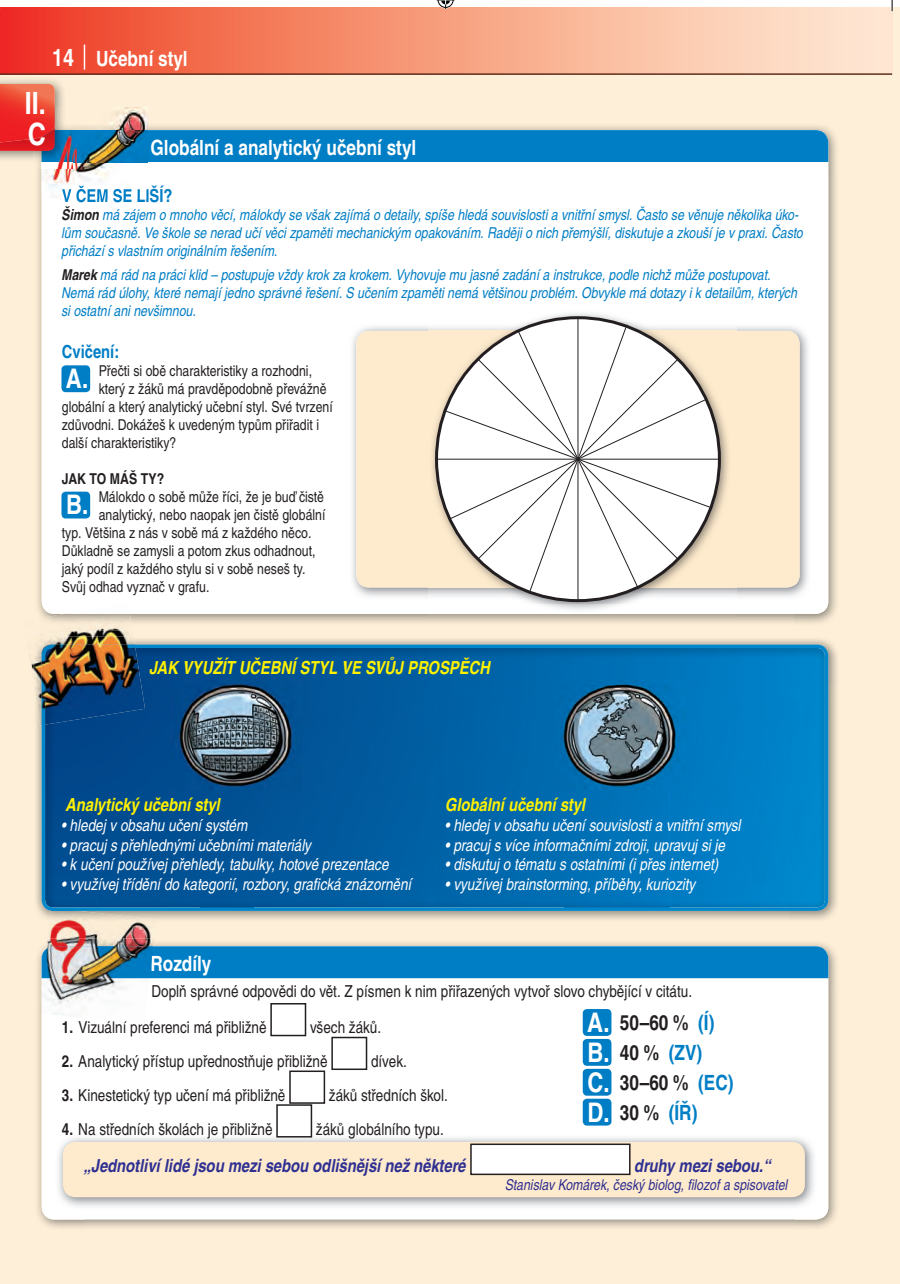
<style>
.page{position:relative;width:900px;height:1284px;background:#fff}
.page>*{position:absolute;margin:0;border:0;box-sizing:border-box;transform-origin:0 0}
.t1{font:700 30.75px "Te X Gyre Heros Condensed";color:#fff}
.t2{font:700 27px/29.8px "Te X Gyre Heros Condensed";color:#fff;text-align:justify}
.t3{font:700 21px "Te X Gyre Heros Condensed";color:#fff}
.t4{font:700 21px/30px "Te X Gyre Heros Condensed";color:#231f20}
.t5{font:italic 700 18px "Te X Gyre Heros Condensed";color:#fff101}
.t6{font:italic 700 18px "Te X Gyre Heros Condensed";color:#2e3092}
.t7{font:700 18px "Te X Gyre Heros Condensed";color:#007ec5}
.t8{font:italic 16.5px "Te X Gyre Heros Condensed";color:#fff}
.t9{font:16.5px "Te X Gyre Heros Condensed";color:#231f20}
.t10{font:italic 15px/18px "Te X Gyre Heros Condensed";color:#007ec5}
.t11{font:15px "Te X Gyre Heros Condensed";color:#231f20}
.t12{font:italic 15px "Te X Gyre Heros Condensed";color:#2e3092}
.t13{font:700 15px "Te X Gyre Heros Condensed";color:#231f20}
.s1{font-size:24px}
.s2{font-weight:700;color:#231f20}
.s3{color:#007ec5}
.s4{font-weight:700}
</style>
<div class="page">
<div style="left:0;top:7px;width:900px;height:1277px;background:#feefd8"></div>
<svg style="left:0;top:7px;width:892px;height:66px;background:#f6997e"></svg>
<hr style="left:0;top:73px;width:892px;height:2px;background:#61301e">
<svg style="left:84px;top:45px;width:1px;height:25px"></svg>
<img style="left:37px;top:168px;width:14px;height:446px">
<img style="left:828px;top:129px;width:9px;height:44px">
<img style="left:794px;top:173px;width:43px;height:450px">
<div style="left:42px;top:130px;width:786px;height:484px;background:#fff;border-radius:13px"></div>
<img style="left:37px;top:956px;width:47px;height:272px">
<img style="left:154px;top:943px;width:683px;height:44px">
<img style="left:794px;top:987px;width:43px;height:241px">
<div style="left:42px;top:946px;width:786px;height:273px;background:#fff;border-radius:13px"></div>
<img style="left:58px;top:1134px;width:756px;height:73px">
<div style="left:63px;top:1142px;width:742px;height:55px;background:#feeacc;border-radius:13px"></div>
<img style="left:135px;top:639px;width:702px;height:46px">
<img style="left:36px;top:725px;width:13px;height:193px">
<img style="left:789px;top:685px;width:48px;height:235px">
<svg style="left:42px;top:644px;width:786px;height:267px;background:#0165a9"></svg>
<img style="left:171px;top:681px;width:130px;height:108px">
<img style="left:555px;top:681px;width:130px;height:108px">
<div style="left:270px;top:1003px;width:36px;height:33px;border:2px solid #231f20"></div>
<div style="left:331px;top:1036px;width:36px;height:34px;border:2px solid #231f20"></div>
<div style="left:289px;top:1070px;width:36px;height:33px;border:2px solid #231f20"></div>
<div style="left:276px;top:1104px;width:36px;height:33px;border:2px solid #231f20"></div>
<img style="left:352px;top:326px;width:456px;height:271px">
<div style="left:356px;top:331px;width:444px;height:256px;background:#feeacc;border-radius:13px"></div>
<img style="left:428px;top:313px;width:308px;height:305px">
<hr style="left:578px;top:317px;width:1px;height:284px;background:#231f20">
<hr style="left:436px;top:459px;width:284px;height:1px;background:#231f20">
<svg style="left:444px;top:325px;width:268px;height:268px;background:#f1eeeb"></svg>
<div style="left:61px;top:365px;width:29px;height:27px;background:#007ec5;border-radius:4px"></div>
<div style="left:61px;top:492px;width:29px;height:26px;background:#007ec5;border-radius:4px"></div>
<div style="left:471px;top:1144px;width:159px;height:30px;background:#fff"></div>
<div style="left:470px;top:1143px;width:160px;height:32px;border:2px solid #231f20"></div>
<div style="left:583px;top:1009px;width:28px;height:27px;background:#007ec5;border-radius:4px"></div>
<div style="left:583px;top:1039px;width:28px;height:26px;background:#007ec5;border-radius:4px"></div>
<div style="left:583px;top:1069px;width:28px;height:26px;background:#007ec5;border-radius:4px"></div>
<div style="left:583px;top:1098px;width:28px;height:27px;background:#007ec5;border-radius:4px"></div>
<img style="left:29px;top:619px;width:105px;height:52px">
<img style="left:34px;top:614px;width:99px;height:16px">
<img style="left:34px;top:637px;width:101px;height:88px">
<img style="left:135px;top:644px;width:10px;height:81px">
<img style="left:42px;top:644px;width:93px;height:81px">
<img style="left:42px;top:162px;width:106px;height:36px">
<img style="left:62px;top:186px;width:86px;height:12px">
<img style="left:49px;top:926px;width:103px;height:12px">
<img style="left:39px;top:938px;width:115px;height:75px">
<img style="left:42px;top:978px;width:108px;height:37px">
<img style="left:49px;top:910px;width:107px;height:16px">
<img style="left:50px;top:907px;width:29px;height:4px">
<svg style="left:42px;top:946px;width:786px;height:32px;background:#1380bd"></svg>
<img style="left:35px;top:162px;width:7px;height:6px">
<img style="left:42px;top:162px;width:30px;height:6px">
<svg style="left:0;top:84px;width:828px;height:78px"></svg>
<img style="left:0;top:127px;width:55px;height:24px">
<svg style="left:891px;top:0;width:2px;height:11px"></svg>
<svg style="left:437px;top:0;width:18px;height:9px"></svg>
<p class="t3" style="left:52px;top:43px;width:137px"><span class="s1">14</span> Učební styl</p>
<p class="t1" style="left:25px;top:80px;width:22px">II.</p>
<p class="t1" style="left:28px;top:111px;width:20px">C</p>
<p class="t3" style="left:150px;top:132px;width:267px">Globální a analytický učební styl</p>
<p class="t7" style="left:62px;top:182px;width:112px">V ČEM SE LIŠÍ?</p>
<p class="t10" style="left:62px;top:205px;width:743px"><span class="s2">Šimon</span> má zájem o mnoho věcí, málokdy se však zajímá o detaily, spíše hledá souvislosti a vnitřní smysl. Často se věnuje několika úko&shy;lům současně. Ve škole se nerad učí věci zpaměti mechanickým opakováním. Raději o nich přemýšlí, diskutuje a zkouší je v praxi. Často přichází s vlastním originálním řešením.</p>
<p class="t10" style="left:62px;top:265px;width:737px"><span class="s2">Marek</span> má rád na práci klid – postupuje vždy krok za krokem. Vyhovuje mu jasné zadání a instrukce, podle nichž může postupovat.<br>Nemá rád úlohy, které nemají jedno správné řešení. S učením zpaměti nemá většinou problém. Obvykle má dotazy i k detailům, kterých si ostatní ani nevšimnou.</p>
<p class="t7" style="left:62px;top:338px;width:59px">Cvičení:</p>
<p class="t11" style="left:99px;top:359px;width:215px">Přečti si obě charakteristiky a rozhodni,</p>
<p class="t11" style="left:99px;top:377px;width:229px">který z žáků má pravděpodobně převážně</p>
<p class="t11" style="left:62px;top:395px;width:272px">globální a který analytický učební styl. Své tvrzení</p>
<p class="t11" style="left:62px;top:413px;width:259px">zdůvodni. Dokážeš k uvedeným typům přiřadit i</p>
<p class="t11" style="left:62px;top:431px;width:116px">další charakteristiky?</p>
<p class="t13" style="left:62px;top:467px;width:104px">JAK TO MÁŠ TY?</p>
<p class="t11" style="left:99px;top:485px;width:227px">Málokdo o sobě může říci, že je buď čistě</p>
<p class="t11" style="left:99px;top:503px;width:228px">analytický, nebo naopak jen čistě globální</p>
<p class="t11" style="left:62px;top:521px;width:251px">typ. Většina z nás v sobě má z každého něco.</p>
<p class="t11" style="left:62px;top:539px;width:255px">Důkladně se zamysli a potom zkus odhadnout,</p>
<p class="t11" style="left:62px;top:557px;width:245px">jaký podíl z každého stylu si v sobě neseš ty.</p>
<p class="t11" style="left:62px;top:575px;width:149px">Svůj odhad vyznač v grafu.</p>
<p class="t2" style="left:66px;top:362px;width:24px">A.</p>
<p class="t2" style="left:66px;top:489px;width:24px">B.</p>
<p class="t5" style="left:150px;top:654px;width:342px">JAK VYUŽÍT UČEBNÍ STYL VE SVŮJ PROSPĚCH</p>
<p class="t5" style="left:66px;top:791px;width:156px">Analytický učební styl</p>
<p class="t8" style="left:62px;top:813px;width:188px">• hledej v obsahu učení systém</p>
<p class="t8" style="left:62px;top:832px;width:251px">• pracuj s přehlednými učebními materiály</p>
<p class="t8" style="left:62px;top:852px;width:329px">• k učení používej přehledy, tabulky, hotové prezentace</p>
<p class="t8" style="left:62px;top:872px;width:352px">• využívej třídění do kategorií, rozbory, grafická znázornění</p>
<p class="t3" style="left:150px;top:948px;width:63px">Rozdíly</p>
<p class="t5" style="left:446px;top:791px;width:141px">Globální učební styl</p>
<p class="t8" style="left:446px;top:813px;width:297px">• hledej v obsahu učení souvislosti a vnitřní smysl</p>
<p class="t8" style="left:446px;top:832px;width:282px">• pracuj s více informačními zdroji, upravuj si je</p>
<p class="t8" style="left:446px;top:852px;width:275px">• diskutuj o tématu s ostatními (i přes internet)</p>
<p class="t8" style="left:446px;top:872px;width:252px">• využívej brainstorming, příběhy, kuriozity</p>
<p class="t9" style="left:151px;top:979px;width:542px">Doplň správné odpovědi do vět. Z písmen k nim přiřazených vytvoř slovo chybějící v citátu.</p>
<p class="t2" style="left:587px;top:1006px;width:24px">A.<br>B.<br>C.<br>D.</p>
<p class="t4" style="left:620px;top:1006px;width:115px">50–60 % <span class="s3">(Í)<br></span>40 % <span class="s3">(ZV)<br></span>30–60 % <span class="s3">(EC)<br></span>30 % <span class="s3">(ÍŘ)</span></p>
<p class="t9" style="left:62px;top:1015px;width:206px"><span class="s4">1.</span> Vizuální preferenci má přibližně</p>
<p class="t9" style="left:310px;top:1015px;width:73px">všech žáků.</p>
<p class="t9" style="left:62px;top:1049px;width:267px"><span class="s4">2.</span> Analytický přístup upřednostňuje přibližně</p>
<p class="t9" style="left:371px;top:1049px;width:37px">dívek.</p>
<p class="t9" style="left:62px;top:1083px;width:225px"><span class="s4">3.</span> Kinestetický typ učení má přibližně</p>
<p class="t9" style="left:329px;top:1083px;width:120px">žáků středních škol.</p>
<p class="t9" style="left:62px;top:1116px;width:212px"><span class="s4">4.</span> Na středních školách je přibližně</p>
<p class="t9" style="left:316px;top:1116px;width:129px">žáků globálního typu.</p>
<p class="t6" style="left:84px;top:1152px;width:383px">„Jednotliví lidé jsou mezi sebou odlišnější než některé</p>
<p class="t6" style="left:635px;top:1152px;width:138px">druhy mezi sebou.“</p>
<p class="t12" style="left:505px;top:1173px;width:284px">Stanislav Komárek, český biolog, filozof a spisovatel</p>
</div>
